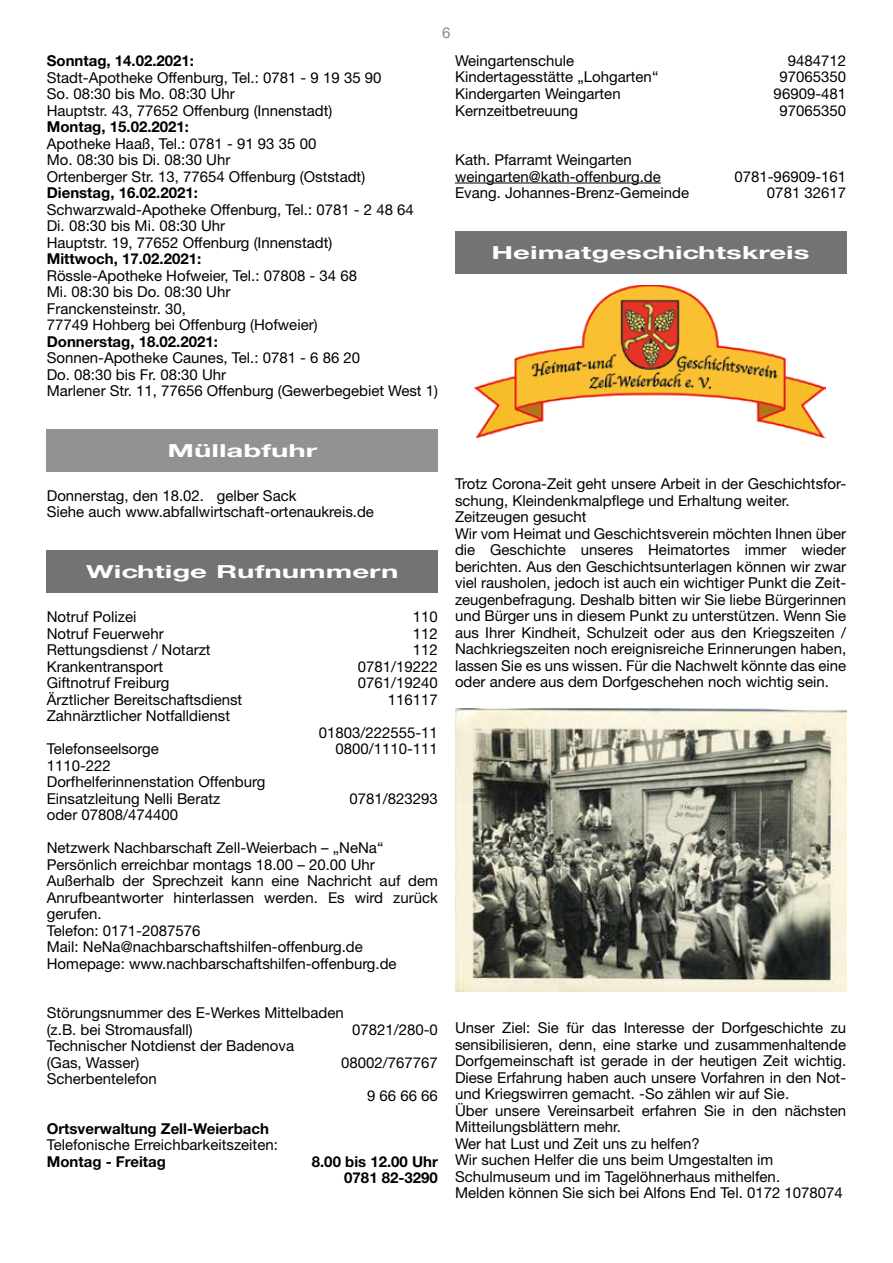
<style>
.page{position:relative;width:893px;height:1263px;background:#fff}
.page>*{position:absolute;margin:0;border:0;box-sizing:border-box;transform-origin:0 0}
.t1{font:700 18px "Helvetica Neue CE";color:#fff;scale:1.63 1}
.t2{font:15px/16.5px "Helvetica Neue LT Std";color:#000}
.t3{font:700 15px/16.5px "Helvetica Neue LT Std";color:#000;text-align:right}
.t4{font:15px "Helvetica Neue LT Std";color:#878787}
</style>
<div class="page">
<div style="left:47px;top:429px;width:391px;height:42px;background:#929292"></div>
<div style="left:47px;top:550px;width:391px;height:43px;background:#737373"></div>
<hr style="left:455px;top:183px;width:206px;height:1px;background:#000">
<div style="left:455px;top:231px;width:391px;height:42px;background:#737373"></div>
<img style="left:475px;top:285px;width:350px;height:152px">
<img style="left:455px;top:708px;width:391px;height:283px">
<p class="t4" style="left:442px;top:24px;width:10px">6</p>
<p class="t3" style="left:47px;top:52px;width:149px">Sonntag, 14.02.2021:</p>
<p class="t2" style="left:47px;top:69px;width:336px">Stadt-Apotheke Offenburg, Tel.: 0781 - 9 19 35 90<br>So. 08:30 bis Mo. 08:30 Uhr<br>Hauptstr. 43, 77652 Offenburg (Innenstadt)</p>
<p class="t3" style="left:47px;top:118px;width:144px">Montag, 15.02.2021:</p>
<p class="t2" style="left:47px;top:135px;width:320px">Apotheke Haaß, Tel.: 0781 - 91 93 35 00<br>Mo. 08:30 bis Di. 08:30 Uhr<br>Ortenberger Str. 13, 77654 Offenburg (Oststadt)</p>
<p class="t3" style="left:47px;top:184px;width:153px">Dienstag, 16.02.2021:</p>
<p class="t2" style="left:47px;top:201px;width:369px">Schwarzwald-Apotheke Offenburg, Tel.: 0781 - 2 48 64<br>Di. 08:30 bis Mi. 08:30 Uhr<br>Hauptstr. 19, 77652 Offenburg (Innenstadt)</p>
<p class="t3" style="left:47px;top:250px;width:156px">Mittwoch, 17.02.2021:</p>
<p class="t2" style="left:47px;top:267px;width:312px">Rössle-Apotheke Hofweier, Tel.: 07808 - 34 68<br>Mi. 08:30 bis Do. 08:30 Uhr<br>Franckensteinstr. 30,<br>77749 Hohberg bei Offenburg (Hofweier)</p>
<p class="t3" style="left:47px;top:333px;width:173px">Donnerstag, 18.02.2021:</p>
<p class="t2" style="left:47px;top:349px;width:393px">Sonnen-Apotheke Caunes, Tel.: 0781 - 6 86 20<br>Do. 08:30 bis Fr. 08:30 Uhr<br>Marlener Str. 11, 77656 Offenburg (Gewerbegebiet West 1)</p>
<p class="t2" style="left:455px;top:52px;width:121px">Weingartenschule</p>
<p class="t2" style="left:788px;top:52px;width:60px">9484712</p>
<p class="t2" style="left:455px;top:69px;width:205px">Kindertagesstätte „Lohgarten“</p>
<p class="t2" style="left:779px;top:69px;width:68px">97065350</p>
<p class="t2" style="left:455px;top:85px;width:167px">Kindergarten Weingarten</p>
<p class="t2" style="left:774px;top:85px;width:74px">96909-481</p>
<p class="t2" style="left:455px;top:102px;width:125px">Kernzeitbetreuung</p>
<p class="t2" style="left:779px;top:102px;width:68px">97065350</p>
<p class="t2" style="left:455px;top:151px;width:207px">Kath. Pfarramt Weingarten weingarten@kath-offenburg.de</p>
<p class="t2" style="left:734px;top:168px;width:113px">0781-96909-161</p>
<p class="t2" style="left:455px;top:184px;width:236px">Evang. Johannes-Brenz-Gemeinde</p>
<p class="t2" style="left:767px;top:184px;width:81px">0781 32617</p>
<p class="t1" style="left:492px;top:242px;width:197px">Heimatgeschichtskreis</p>
<p class="t1" style="left:167px;top:440px;width:93px">Müllabfuhr</p>
<p class="t2" style="left:47px;top:487px;width:329px">Donnerstag, den 18.02. gelber Sack<br>Siehe auch www.abfallwirtschaft-ortenaukreis.de</p>
<p class="t1" style="left:86px;top:561px;width:193px">Wichtige Rufnummern</p>
<p class="t2" style="left:47px;top:608px;width:91px">Notruf Polizei</p>
<p class="t2" style="left:413px;top:608px;width:27px">110</p>
<p class="t2" style="left:47px;top:625px;width:118px">Notruf Feuerwehr</p>
<p class="t2" style="left:413px;top:625px;width:27px">112</p>
<p class="t2" style="left:47px;top:641px;width:165px">Rettungsdienst / Notarzt</p>
<p class="t2" style="left:413px;top:641px;width:27px">112</p>
<p class="t2" style="left:47px;top:658px;width:118px">Krankentransport</p>
<p class="t2" style="left:358px;top:658px;width:82px">0781/19222</p>
<p class="t2" style="left:47px;top:674px;width:124px">Giftnotruf Freiburg</p>
<p class="t2" style="left:358px;top:674px;width:82px">0761/19240</p>
<p class="t2" style="left:47px;top:691px;width:197px">Ärztlicher Bereitschaftsdienst</p>
<p class="t2" style="left:388px;top:691px;width:52px">116117</p>
<p class="t2" style="left:47px;top:707px;width:185px">Zahnärztlicher Notfalldienst</p>
<p class="t2" style="left:319px;top:724px;width:121px">01803/222555-11</p>
<p class="t2" style="left:47px;top:740px;width:114px">Telefonseelsorge</p>
<p class="t2" style="left:335px;top:740px;width:104px">0800/1110-111</p>
<p class="t2" style="left:47px;top:757px;width:220px">1110-222<br>Dorfhelferinnenstation Offenburg<br>Einsatzleitung Nelli Beratz</p>
<p class="t2" style="left:350px;top:790px;width:90px">0781/823293</p>
<p class="t2" style="left:47px;top:806px;width:133px">oder 07808/474400</p>
<p class="t2" style="left:47px;top:839px;width:393px">Netzwerk Nachbarschaft Zell-Weierbach – „NeNa“ Persönlich erreichbar montags 18.00 – 20.00 Uhr Außerhalb der Sprechzeit kann eine Nachricht auf dem Anrufbeantworter hinterlassen werden. Es wird zurück gerufen.<br>Telefon: 0171-2087576<br>Mail: NeNa@nachbarschaftshilfen-offenburg.de Homepage: www.nachbarschaftshilfen-offenburg.de</p>
<p class="t2" style="left:47px;top:1004px;width:299px">Störungsnummer des E-Werkes Mittelbaden (z.B. bei Stromausfall)</p>
<p class="t2" style="left:352px;top:1021px;width:87px">07821/280-0</p>
<p class="t2" style="left:47px;top:1037px;width:249px">Technischer Notdienst der Badenova (Gas, Wasser)</p>
<p class="t2" style="left:47px;top:1070px;width:112px">Scherbentelefon</p>
<p class="t2" style="left:341px;top:1054px;width:98px">08002/767767</p>
<p class="t2" style="left:367px;top:1087px;width:72px">9 66 66 66</p>
<p class="t3" style="left:47px;top:1120px;width:224px">Ortsverwaltung Zell-Weierbach</p>
<p class="t2" style="left:47px;top:1136px;width:233px">Telefonische Erreichbarkeitszeiten:</p>
<p class="t3" style="left:47px;top:1153px;width:121px">Montag - Freitag</p>
<p class="t3" style="left:312px;top:1153px;width:128px">8.00 bis 12.00 Uhr<br>0781 82-3290</p>
<p class="t2" style="left:455px;top:476px;width:393px">Trotz Corona-Zeit geht unsere Arbeit in der Geschichtsfor&shy;schung, Kleindenkmalpflege und Erhaltung weiter.<br>Zeitzeugen gesucht<br>Wir vom Heimat und Geschichtsverein möchten Ihnen über die Geschichte unseres Heimatortes immer wieder berichten. Aus den Geschichtsunterlagen können wir zwar viel rausholen, jedoch ist auch ein wichtiger Punkt die Zeit&shy;zeugenbefragung. Deshalb bitten wir Sie liebe Bürgerinnen und Bürger uns in diesem Punkt zu unterstützen. Wenn Sie aus Ihrer Kindheit, Schulzeit oder aus den Kriegszeiten / Nachkriegszeiten noch ereignisreiche Erinnerungen haben, lassen Sie es uns wissen. Für die Nachwelt könnte das eine oder andere aus dem Dorfgeschehen noch wichtig sein.</p>
<p class="t2" style="left:455px;top:1019px;width:393px">Unser Ziel: Sie für das Interesse der Dorfgeschichte zu sensibilisieren, denn, eine starke und zusammenhaltende Dorfgemeinschaft ist gerade in der heutigen Zeit wichtig.<br>Diese Erfahrung haben auch unsere Vorfahren in den Not&shy;und Kriegswirren gemacht. -So zählen wir auf Sie.<br>Über unsere Vereinsarbeit erfahren Sie in den nächsten Mitteilungsblättern mehr.<br>Wer hat Lust und Zeit uns zu helfen?<br>Wir suchen Helfer die uns beim Umgestalten im Schulmuseum und im Tagelöhnerhaus mithelfen.<br>Melden können Sie sich bei Alfons End Tel. 0172 1078074</p>
</div>
